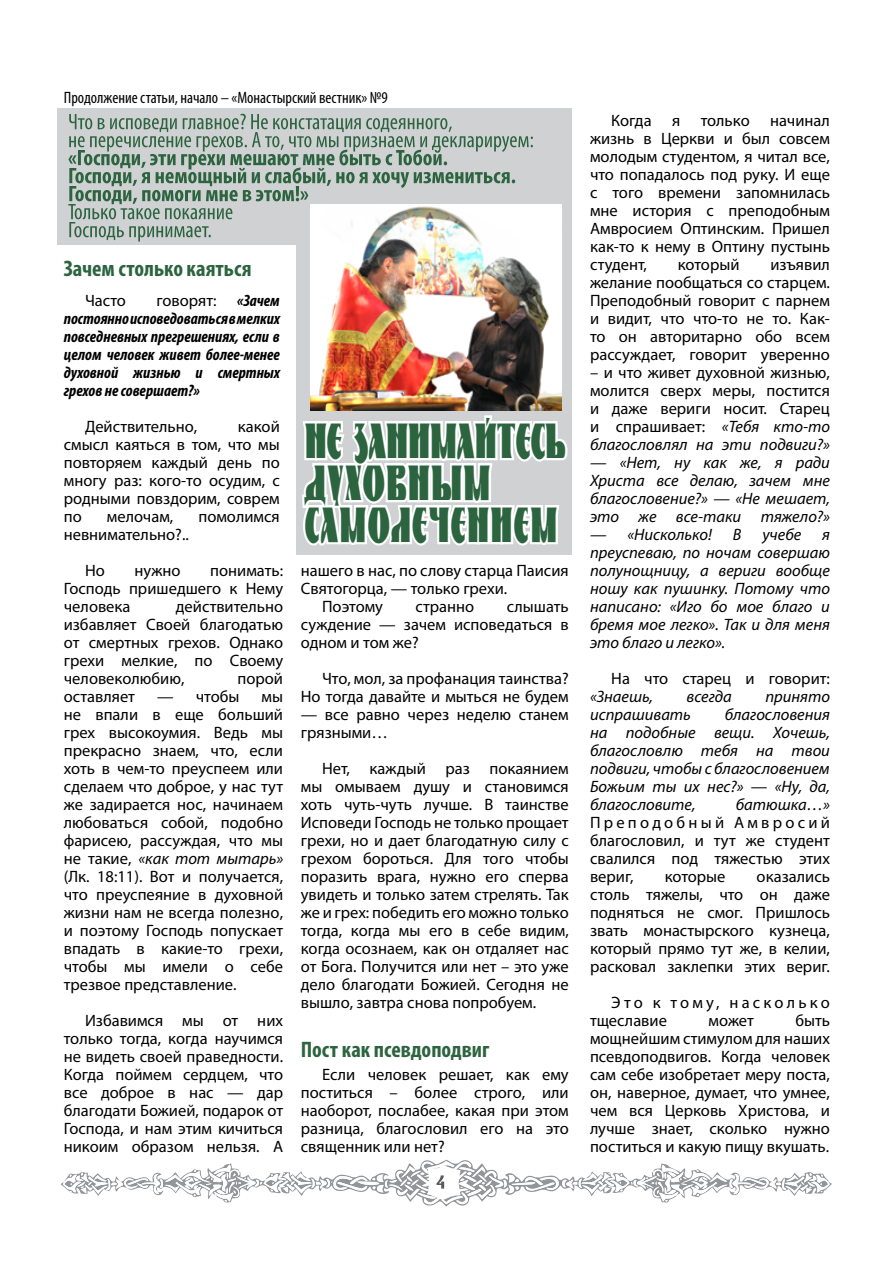
<style>
.page{position:relative;width:893px;height:1263px;background:#fff}
.page>*{position:absolute;margin:0;border:0;box-sizing:border-box;transform-origin:0 0}
.t1{font:45px/42px "NK126";letter-spacing:.01em;color:#2d6440}
.t2{font:700 condensed 22.5px "Myriad Pro";color:#2d6440}
.t3{font:16.5px/18px "Myriad Pro";color:#000;text-align:justify}
.t4{font:italic 16.5px/18px "Myriad Pro";color:#000;text-align:justify}
.t5{font:italic 700 condensed 16.5px/18px "Myriad Pro";color:#000;text-align:justify}
.t6{font:condensed 16.5px "Myriad Pro";color:#000}
.t7{font:16.5px/18px "Myriad Pro";letter-spacing:.19em;color:#000}
.s1{font-weight:400;font-style:normal;font-stretch:normal}
.s2{font-style:italic}
</style>
<div class="page">
<div style="left:296px;top:410px;width:276px;height:145px;background:#cfd1d2"></div>
<svg style="left:308px;top:543px;width:250px;height:3px"></svg>
<svg style="left:302px;top:415px;width:266px;height:128px"></svg>
<div style="left:57px;top:108px;width:515px;height:136px;background:#cfd1d2"></div>
<div style="left:296px;top:198px;width:276px;height:212px;background:#cfd1d2"></div>
<svg style="left:68px;top:114px;width:465px;height:127px"></svg>
<svg style="left:61px;top:1159px;width:771px;height:47px"></svg>
<img style="left:310px;top:204px;width:251px;height:207px">
<p class="t6" style="left:64px;top:88px;width:326px">Продолжение статьи, начало – «Монастырский вестник» №9</p>
<h2 class="t2" style="left:64px;top:255px;width:189px">Зачем столько каяться</h2>
<p class="t3" style="left:85px;top:291px;width:42px">Часто</p>
<p class="t5" style="left:64px;top:291px;width:218px;text-indent:93px"><span class="s1">говорят:</span> «Зачем постоянно исповедоваться в мелких повседневных прегрешениях, если в целом человек живет более-менее духовной жизнью и смертных грехов не совершает?»</p>
<p class="t3" style="left:85px;top:417px;width:114px">Действительно,</p>
<p class="t3" style="left:64px;top:417px;width:218px;text-indent:174px">какой смысл каяться в том, что мы повторяем каждый день по многу раз: кого-то осудим, с родными повздорим, соврем по</p>
<p class="t3" style="left:107px;top:507px;width:68px">мелочам,</p>
<p class="t3" style="left:198px;top:507px;width:83px">помолимся</p>
<p class="t3" style="left:64px;top:525px;width:127px">невнимательно?..</p>
<p class="t3" style="left:85px;top:561px;width:21px">Но</p>
<p class="t3" style="left:135px;top:561px;width:47px">нужно</p>
<p class="t3" style="left:64px;top:561px;width:221px;text-indent:146px">понимать:<br>Господь пришедшего к Нему человека</p>
<p class="t3" style="left:64px;top:597px;width:221px;text-indent:112px">действительно избавляет Своей благодатью от смертных грехов. Однако грехи мелкие, по Своему человеколюбию,</p>
<p class="t3" style="left:238px;top:669px;width:47px">порой</p>
<p class="t3" style="left:64px;top:687px;width:73px">оставляет</p>
<p class="t3" style="left:157px;top:687px;width:84px">— чтобы</p>
<p class="t3" style="left:64px;top:687px;width:221px;text-indent:198px">мы не впали в еще больший грех высокоумия. Ведь мы прекрасно знаем, что, если хоть в чем-то преуспеем или сделаем что доброе, у нас тут же задирается нос, начинаем любоваться собой, подобно фарисею, рассуждая, что мы не такие, <span class="s2">«как тот мытарь» </span>(Лк. 18:11). Вот и получается, что преуспеяние в духовной жизни нам не всегда полезно, и поэтому Господь попускает впадать в какие-то грехи, чтобы мы имели о себе трезвое представление.</p>
<p class="t3" style="left:64px;top:1011px;width:221px;text-indent:21px">Избавимся мы от них только тогда, когда научимся не видеть своей праведности.<br>Когда поймем сердцем, что все доброе в нас — дар благодати Божией, подарок от Господа, и нам этим кичиться никоим образом нельзя. А</p>
<h1 class="t1" style="left:304px;top:419px;width:263px">не занимайтесь духовным самолечением</h1>
<p class="t3" style="left:301px;top:561px;width:269px">нашего в нас, по слову старца Паисия</p>
<p class="t3" style="left:301px;top:579px;width:208px">Святогорца, — только грехи.</p>
<p class="t3" style="left:322px;top:597px;width:62px">Поэтому</p>
<p class="t3" style="left:415px;top:597px;width:60px">странно</p>
<p class="t3" style="left:301px;top:597px;width:269px;text-indent:206px">слышать суждение — зачем исповедаться в одном и том же?</p>
<p class="t3" style="left:301px;top:669px;width:269px;text-align:right">Что, мол, за профанация таинства?<br>Но тогда давайте и мыться не будем</p>
<p class="t3" style="left:301px;top:705px;width:269px">— все равно через неделю станем грязными…</p>
<p class="t3" style="left:301px;top:759px;width:269px;text-indent:21px">Нет, каждый раз покаянием мы омываем душу и становимся хоть чуть-чуть лучше. В таинстве Исповеди Господь не только прощает грехи, но и дает благодатную силу с грехом бороться. Для того чтобы поразить врага, нужно его сперва увидеть и только затем стрелять. Так же и грех: победить его можно только тогда, когда мы его в себе видим, когда осознаем, как он отдаляет нас от Бога. Получится или нет – это уже дело благодати Божией. Сегодня не вышло, завтра снова попробуем.</p>
<h2 class="t2" style="left:301px;top:1035px;width:190px">Пост как псевдоподвиг</h2>
<p class="t3" style="left:301px;top:1065px;width:269px;text-indent:21px">Если человек решает, как ему поститься – более строго, или наоборот, послабее, какая при этом разница, благословил его на это священник или нет?</p>
<p class="t3" style="left:590px;top:111px;width:241px;text-indent:21px">Когда я только начинал жизнь в Церкви и был совсем молодым студентом, я читал все, что попадалось под руку. И еще с того времени запомнилась мне история с преподобным Амвросием Оптинским. Пришел как-то к нему в Оптину пустынь студент,</p>
<p class="t3" style="left:678px;top:255px;width:63px">который</p>
<p class="t3" style="left:590px;top:255px;width:241px;text-indent:180px">изъявил желание пообщаться со старцем.<br>Преподобный говорит с парнем и видит, что что-то не то. Как&shy;то он авторитарно обо всем рассуждает, говорит уверенно</p>
<p class="t3" style="left:590px;top:363px;width:241px">– и что живет духовной жизнью, молится сверх меры, постится и даже вериги носит. Старец и спрашивает: <span class="s2">«Тебя кто-то благословлял на эти подвиги?»</span></p>
<p class="t4" style="left:590px;top:453px;width:241px">— «Нет, ну как же, я ради Христа все делаю, зачем мне благословение?» — «Не мешает, это же все-таки тяжело?»</p>
<p class="t4" style="left:590px;top:525px;width:124px">— «Нисколько!</p>
<p class="t4" style="left:733px;top:525px;width:10px">В</p>
<p class="t4" style="left:762px;top:525px;width:40px">учебе</p>
<p class="t4" style="left:590px;top:525px;width:241px;text-indent:232px">я преуспеваю, по ночам совершаю полунощницу, а вериги вообще ношу как пушинку. Потому что написано: «Иго бо мое благо и бремя мое легко». Так и для меня это благо и легко».</p>
<p class="t3" style="left:611px;top:669px;width:220px">На что старец и говорит:</p>
<p class="t4" style="left:590px;top:687px;width:65px">«Знаешь,</p>
<p class="t4" style="left:687px;top:687px;width:47px">всегда</p>
<p class="t4" style="left:765px;top:687px;width:66px">принято</p>
<p class="t4" style="left:590px;top:705px;width:102px">испрашивать</p>
<p class="t4" style="left:590px;top:705px;width:241px;text-indent:135px">благословения на подобные вещи. Хочешь, благословлю тебя на твои подвиги, чтобы с благословением Божьим ты их нес?» — «Ну, да, благословите,</p>
<p class="t4" style="left:736px;top:795px;width:96px">батюшка…»</p>
<p class="t3" style="left:590px;top:813px;width:241px">Преподобный Амвросий благословил, и тут же студент свалился под тяжестью этих вериг,</p>
<p class="t3" style="left:590px;top:867px;width:241px;text-indent:167px">оказались столь тяжелы, что он даже подняться не смог. Пришлось звать монастырского кузнеца, который прямо тут же, в келии, расковал заклепки этих вериг.</p>
<p class="t7" style="left:590px;top:993px;width:241px;text-indent:21px">Это к тому, насколько тщеславие</p>
<p class="t3" style="left:665px;top:867px;width:62px">которые</p>
<p class="t3" style="left:590px;top:1011px;width:241px;text-indent:205px">быть мощнейшим стимулом для наших псевдоподвигов. Когда человек сам себе изобретает меру поста, он, наверное, думает, что умнее, чем вся Церковь Христова, и лучше знает, сколько нужно поститься и какую пищу вкушать.</p>
<p class="t3" style="left:708px;top:1011px;width:47px">может</p>
</div>
